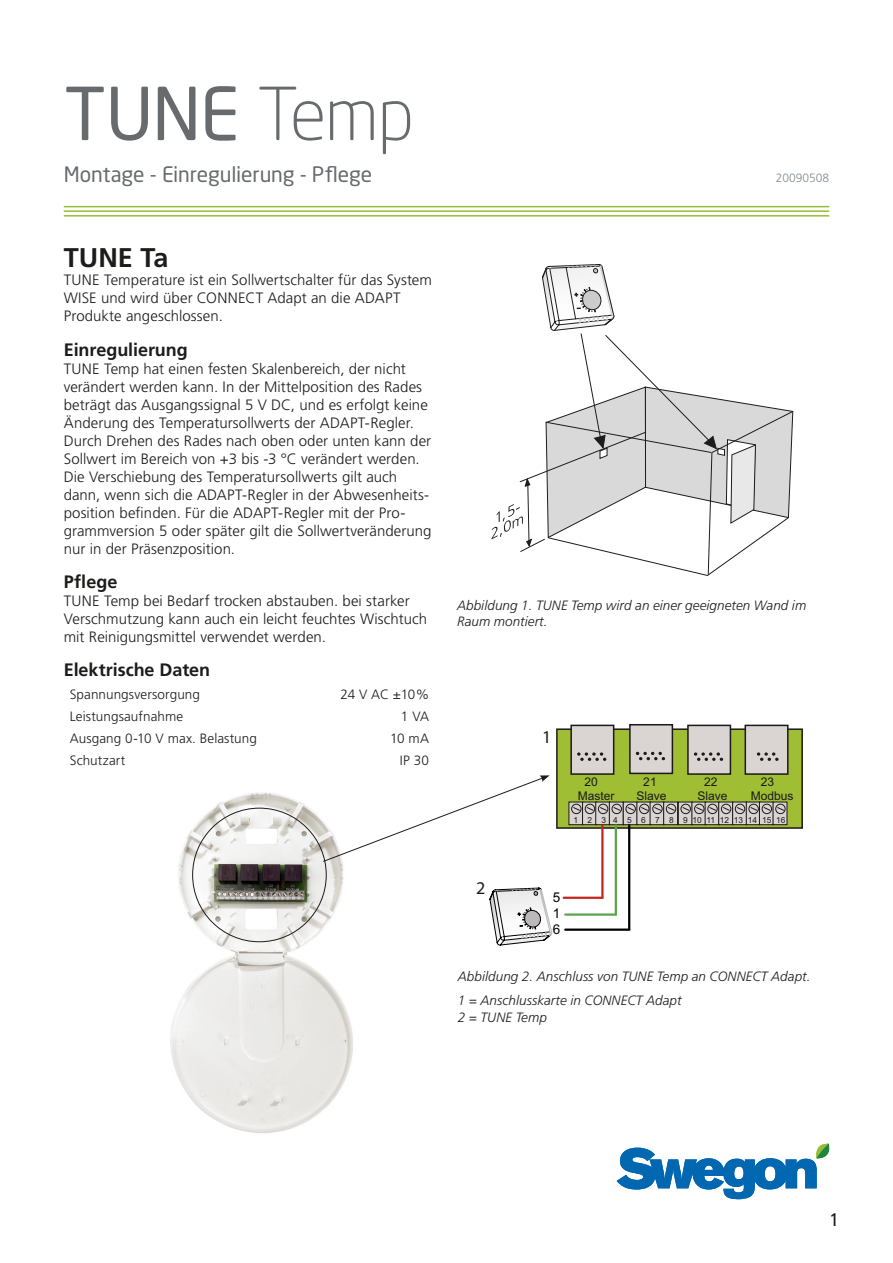
<style>
.page{position:relative;width:893px;height:1263px;background:#fff}
.page>*{position:absolute;margin:0;border:0;box-sizing:border-box;transform-origin:0 0}
.t1{font:72px "Neo Sans Std";color:#676b6d}
.t2{font:700 27px "Frutiger";color:#1c1c1b}
.t3{font:21px "Neo Sans Std";letter-spacing:-.005em;color:#676b6d}
.t4{font:700 18px "Frutiger";letter-spacing:-.005em;color:#1c1c1b}
.t5{font:18px "Myriad";color:#1c1c1b}
.t6{font:300 18px "Frutiger";color:#1c1c1b}
.t7{font:300 15px/18px "Frutiger";letter-spacing:.005em;color:#1c1c1b}
.t8{font:italic 300 13.5px/24.8px "Frutiger";letter-spacing:.005em;color:#1c1c1b}
.t9{font:300 13.5px "Frutiger";letter-spacing:.005em;color:#1c1c1b}
.t10{font:13.5px/16.2px "Arial";color:#000;text-align:justify}
.t11{font:12px/14.4px "Arial";color:#1d181a}
.t12{font:300 12px "Frutiger";color:#818992}
.t13{font:8.4px "Arial";color:#1d181a}
.s1{font-weight:300}
</style>
<div class="page">
<svg style="left:617px;top:1143px;width:212px;height:56px"></svg>
<hr style="left:64px;top:206px;width:765px;height:1px;background:#96bb37">
<hr style="left:64px;top:210px;width:765px;height:2px;background:#96bb37">
<hr style="left:64px;top:215px;width:765px;height:2px;background:#96bb37">
<img style="left:170px;top:792px;width:183px;height:341px">
<svg style="left:322px;top:775px;width:228px;height:87px"></svg>
<svg style="left:644px;top:205px;width:149px;height:12px"></svg>
<svg style="left:491px;top:264px;width:303px;height:312px"></svg>
<div style="left:557px;top:729px;width:245px;height:99px;background:#a0be34"></div>
<div style="left:556px;top:728px;width:247px;height:101px;border:2px solid #1d181a"></div>
<div style="left:571px;top:725px;width:43px;height:49px;background:#dad5d3"></div>
<div style="left:570px;top:725px;width:44px;height:50px;border:2px solid #1d181a"></div>
<svg style="left:577px;top:752px;width:29px;height:9px"></svg>
<div style="left:630px;top:725px;width:42px;height:48px;background:#dad5d3"></div>
<div style="left:629px;top:724px;width:44px;height:50px;border:2px solid #1d181a"></div>
<svg style="left:636px;top:752px;width:29px;height:8px"></svg>
<div style="left:688px;top:725px;width:42px;height:49px;background:#dad5d3"></div>
<div style="left:687px;top:725px;width:44px;height:50px;border:2px solid #1d181a"></div>
<svg style="left:694px;top:752px;width:29px;height:9px"></svg>
<svg style="left:744px;top:724px;width:45px;height:51px;background:#bebab5"></svg>
<div style="left:569px;top:802px;width:14px;height:23px;background:#dad5d3"></div>
<div style="left:571px;top:804px;width:10px;height:10px;border:1px solid #1d181a;border-radius:50%"></div>
<div style="left:582px;top:802px;width:15px;height:23px;background:#dad5d3;border:1px solid #1d181a"></div>
<div style="left:585px;top:804px;width:10px;height:10px;border:1px solid #1d181a;border-radius:50%"></div>
<div style="left:595px;top:802px;width:15px;height:23px;background:#dad5d3;border:1px solid #1d181a"></div>
<div style="left:598px;top:804px;width:10px;height:10px;border:1px solid #1d181a;border-radius:50%"></div>
<svg style="left:572px;top:806px;width:35px;height:5px"></svg>
<div style="left:609px;top:802px;width:15px;height:23px;background:#dad5d3;border:1px solid #1d181a"></div>
<div style="left:612px;top:804px;width:10px;height:10px;border:1px solid #1d181a;border-radius:50%"></div>
<svg style="left:613px;top:806px;width:8px;height:5px"></svg>
<div style="left:623px;top:802px;width:15px;height:23px;background:#dad5d3;border:1px solid #1d181a"></div>
<div style="left:626px;top:804px;width:10px;height:10px;border:1px solid #1d181a;border-radius:50%"></div>
<div style="left:636px;top:802px;width:15px;height:23px;background:#dad5d3;border:1px solid #1d181a"></div>
<div style="left:639px;top:804px;width:10px;height:10px;border:1px solid #1d181a;border-radius:50%"></div>
<div style="left:650px;top:802px;width:14px;height:23px;background:#dad5d3"></div>
<div style="left:652px;top:804px;width:10px;height:10px;border:1px solid #1d181a;border-radius:50%"></div>
<div style="left:663px;top:802px;width:15px;height:23px;background:#dad5d3;border:1px solid #1d181a"></div>
<div style="left:666px;top:804px;width:10px;height:10px;border:1px solid #1d181a;border-radius:50%"></div>
<svg style="left:627px;top:806px;width:48px;height:5px"></svg>
<div style="left:678px;top:802px;width:15px;height:23px;background:#dad5d3;border:1px solid #1d181a"></div>
<div style="left:681px;top:804px;width:10px;height:10px;border:1px solid #1d181a;border-radius:50%"></div>
<div style="left:691px;top:802px;width:15px;height:23px;background:#dad5d3;border:1px solid #1d181a"></div>
<div style="left:694px;top:804px;width:10px;height:10px;border:1px solid #1d181a;border-radius:50%"></div>
<div style="left:705px;top:802px;width:14px;height:23px;background:#dad5d3"></div>
<div style="left:707px;top:804px;width:11px;height:10px;border:1px solid #1d181a;border-radius:50%"></div>
<div style="left:718px;top:802px;width:15px;height:23px;background:#dad5d3;border:1px solid #1d181a"></div>
<div style="left:721px;top:804px;width:10px;height:10px;border:1px solid #1d181a;border-radius:50%"></div>
<svg style="left:682px;top:806px;width:48px;height:5px"></svg>
<div style="left:732px;top:802px;width:15px;height:23px;background:#dad5d3;border:1px solid #1d181a"></div>
<div style="left:735px;top:804px;width:10px;height:10px;border:1px solid #1d181a;border-radius:50%"></div>
<svg style="left:736px;top:806px;width:8px;height:5px"></svg>
<div style="left:746px;top:802px;width:15px;height:23px;background:#dad5d3;border:1px solid #1d181a"></div>
<div style="left:748px;top:804px;width:11px;height:10px;border:1px solid #1d181a;border-radius:50%"></div>
<div style="left:759px;top:802px;width:15px;height:23px;background:#dad5d3;border:1px solid #1d181a"></div>
<div style="left:762px;top:804px;width:10px;height:10px;border:1px solid #1d181a;border-radius:50%"></div>
<div style="left:773px;top:802px;width:14px;height:23px;background:#dad5d3"></div>
<div style="left:775px;top:804px;width:10px;height:10px;border:1px solid #1d181a;border-radius:50%"></div>
<svg style="left:750px;top:806px;width:35px;height:5px"></svg>
<svg style="left:490px;top:888px;width:62px;height:57px"></svg>
<hr style="left:601px;top:824px;width:3px;height:74px;background:#c4251d">
<hr style="left:615px;top:824px;width:2px;height:91px;background:#5ca44c">
<hr style="left:628px;top:824px;width:2px;height:106px;background:#000">
<hr style="left:564px;top:897px;width:38px;height:2px;background:#c4251d">
<hr style="left:565px;top:913px;width:51px;height:3px;background:#5ca44c">
<hr style="left:565px;top:928px;width:64px;height:3px;background:#000">
<h1 class="t1" style="left:64px;top:70px;width:352px">TUNE <span class="s1">Temp</span></h1>
<h3 class="t3" style="left:64px;top:161px;width:310px">Montage - Einregulierung - Pflege</h3>
<p class="t12" style="left:776px;top:171px;width:55px">20090508</p>
<h2 class="t2" style="left:64px;top:242px;width:106px">TUNE Ta</h2>
<p class="t7" style="left:64px;top:271px;width:370px">TUNE Temperature ist ein Sollwertschalter für das System<br>WISE und wird über CONNECT Adapt an die ADAPT<br>Produkte angeschlossen.</p>
<p class="t4" style="left:64px;top:339px;width:126px">Einregulierung</p>
<p class="t7" style="left:64px;top:359px;width:369px">TUNE Temp hat einen festen Skalenbereich, der nicht verändert werden kann. In der Mittelposition des Rades beträgt das Ausgangssignal 5 V DC, und es erfolgt keine Änderung des Temperatursollwerts der ADAPT-Regler.<br>Durch Drehen des Rades nach oben oder unten kann der Sollwert im Bereich von +3 bis -3 °C verändert werden.<br>Die Verschiebung des Temperatursollwerts gilt auch dann, wenn sich die ADAPT-Regler in der Abwesenheits&shy;position befinden. Für die ADAPT-Regler mit der Pro&shy;grammversion 5 oder später gilt die Sollwertveränderung nur in der Präsenzposition.</p>
<p class="t4" style="left:64px;top:571px;width:55px">Pflege</p>
<p class="t7" style="left:64px;top:592px;width:365px">TUNE Temp bei Bedarf trocken abstauben. bei starker<br>Verschmutzung kann auch ein leicht feuchtes Wischtuch mit Reinigungsmittel verwendet werden.</p>
<p class="t4" style="left:64px;top:659px;width:148px">Elektrische Daten</p>
<p class="t9" style="left:70px;top:686px;width:132px">Spannungsversorgung</p>
<p class="t9" style="left:340px;top:686px;width:90px">24 V AC ±10%</p>
<p class="t9" style="left:70px;top:708px;width:115px">Leistungsaufnahme</p>
<p class="t9" style="left:401px;top:708px;width:30px">1 VA</p>
<p class="t9" style="left:70px;top:730px;width:189px">Ausgang 0-10 V max. Belastung</p>
<p class="t9" style="left:390px;top:730px;width:40px">10 mA</p>
<p class="t9" style="left:70px;top:753px;width:57px">Schutzart</p>
<p class="t9" style="left:400px;top:753px;width:31px">IP 30</p>
<p class="t8" style="left:457px;top:597px;width:351px;line-height:16.2px">Abbildung 1. TUNE Temp wird an einer geeigneten Wand im<br>Raum montiert.</p>
<p class="t5" style="left:476px;top:879px;width:11px">2</p>
<p class="t5" style="left:542px;top:728px;width:11px">1</p>
<p class="t11" style="left:578px;top:774px;width:38px;text-indent:7px">20<br>Master</p>
<p class="t11" style="left:637px;top:774px;width:32px;text-align:center">21<br>Slave</p>
<p class="t11" style="left:697px;top:774px;width:32px;text-align:center">22<br>Slave</p>
<p class="t11" style="left:751px;top:774px;width:44px;text-indent:10px">23<br>Modbus</p>
<p class="t13" style="left:573px;top:814px;width:213px">1 2 3 4 5 6 7 8 9 10 11 12 13 14 15 16</p>
<p class="t10" style="left:553px;top:889px;width:9px">5<br>1<br>6</p>
<p class="t8" style="left:458px;top:964px;width:354px">Abbildung 2. Anschluss von TUNE Temp an CONNECT Adapt.<br>1 = Anschlusskarte in CONNECT Adapt</p>
<p class="t8" style="left:458px;top:1004px;width:91px">2 = TUNE Temp</p>
<p class="t6" style="left:829px;top:1210px;width:12px">1</p>
</div>
